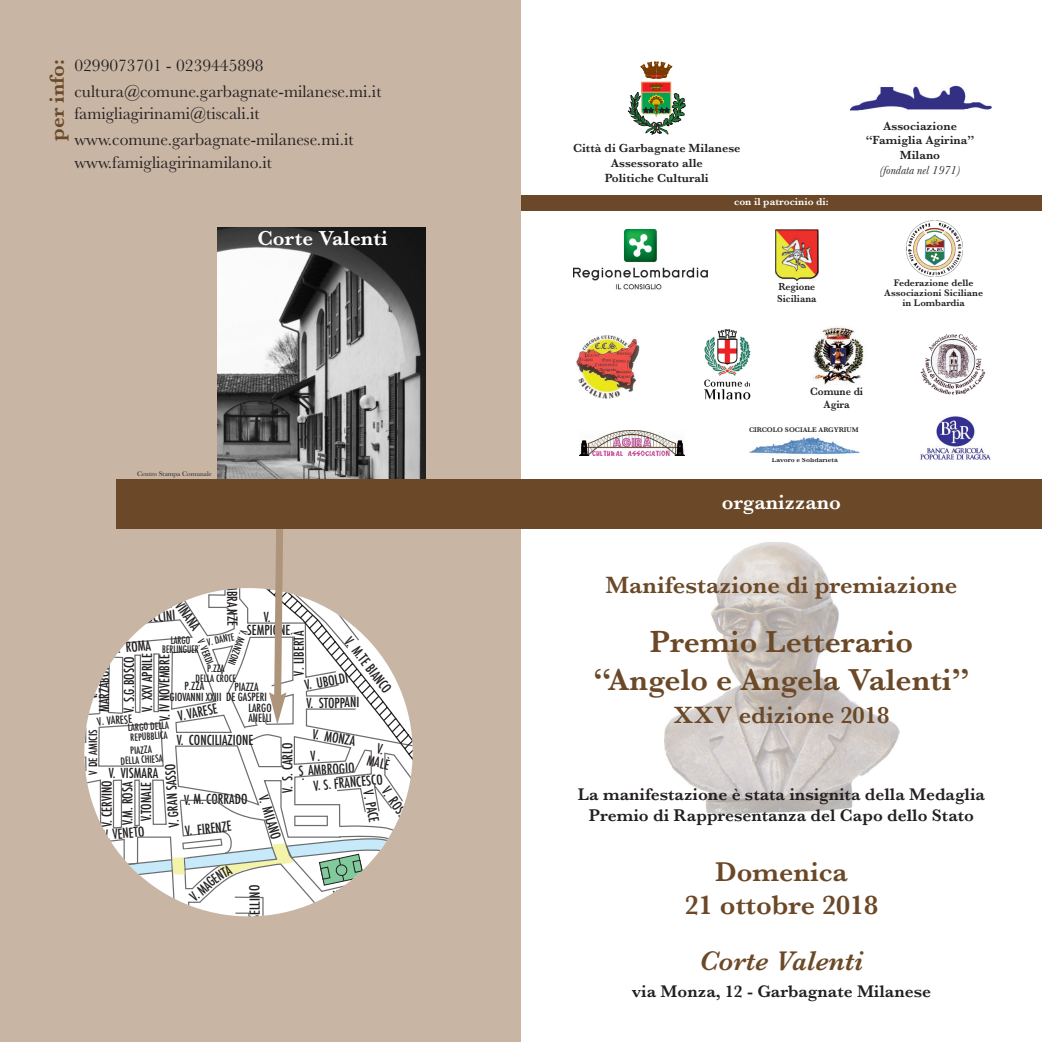
<style>
.page{position:relative;width:1042px;height:1042px;background:#fff}
.page>*{position:absolute;margin:0;border:0;box-sizing:border-box;transform-origin:0 0}
.t1{font:600 31.5px/37.8px "Baskerville";color:#6b4928;text-align:center}
.t2{font:600 28px/33.6px "Baskerville";color:#6b4928;text-align:center}
.t3{font:italic 600 28px "Baskerville";color:#6b4928}
.t4{font:600 24.5px "Baskerville";color:#6b4928}
.t5{font:600 21px "Baskerville";color:#fff}
.t6{font:600 21px "Baskerville";color:#6b4928}
.t7{font:17.5px/25.9px "Baskerville";color:#231f20}
.t8{font:600 17.5px/21px "Baskerville";color:#231f20;text-align:center}
.t9{font:500 condensed 13.47px/13.5px "Futura";color:#231f20}
.t10{font:600 12.25px/14.7px "Baskerville";color:#231f20;text-align:center}
.t11{font:italic 12.25px "Baskerville";color:#231f20}
.t12{font:600 11.2px/13.3px "Baskerville";color:#231f20;text-align:center;scale:.93 1}
.t13{font:500 condensed 11.03px/9.8px "Futura";color:#231f20}
.t14{font:500 condensed 11.03px "Futura";color:#231f20;scale:1.08 1}
.t15{font:500 condensed 10.85px "Futura";color:#231f20}
.t16{font:600 10.5px "Baskerville";color:#fff}
.t17{font:600 10.5px/12.6px "Baskerville";color:#231f20;scale:.93 1}
.t18{font:500 condensed 10.15px/8.9px "Futura";color:#231f20;text-align:center;scale:.92 1}
.t19{font:500 condensed 9.8px/9.8px "Futura";color:#231f20;text-align:center}
.t20{font:600 9.8px/9.8px "Baskerville";color:#231f20;text-align:center}
.t21{font:600 7px "Baskerville";color:#231f20}
.t22{font:7px "Baskerville";color:#231f20}
.s1{font-size:11.03px}
.s2{font-size:13.47px}
</style>
<div class="page">
<div style="left:521px;top:195px;width:521px;height:16px;background:#6b4928"></div>
<div style="left:0;top:0;width:521px;height:1042px;background:#c8b5a4"></div>
<img style="left:664px;top:543px;width:235px;height:271px">
<img style="left:217px;top:227px;width:208px;height:252px">
<img style="left:850px;top:85px;width:142px;height:26px">
<svg style="left:628px;top:62px;width:57px;height:73px"></svg>
<div style="left:117px;top:479px;width:925px;height:50px;background:#6b4928"></div>
<img style="left:775px;top:229px;width:43px;height:51px">
<img style="left:813px;top:326px;width:51px;height:58px">
<img style="left:573px;top:230px;width:134px;height:60px">
<img style="left:579px;top:431px;width:105px;height:24px">
<img style="left:576px;top:335px;width:64px;height:63px">
<img style="left:749px;top:437px;width:111px;height:18px">
<img style="left:906px;top:220px;width:56px;height:56px">
<img style="left:920px;top:334px;width:66px;height:61px">
<img style="left:704px;top:329px;width:47px;height:71px">
<img style="left:920px;top:416px;width:71px;height:44px">
<svg style="left:84px;top:522px;width:329px;height:394px"></svg>
<p class="t7" style="left:74px;top:52px;width:308px">0299073701 - 0239445898 cultura@comune.garbagnate-milanese.mi.it</p>
<p class="t7" style="left:74px;top:100px;width:281px">famigliagirinami@tiscali.it www.comune.garbagnate-milanese.mi.it</p>
<p class="t7" style="left:74px;top:149px;width:199px">www.famigliagirinamilano.it</p>
<h3 class="t6" style="left:44px;top:141px;width:83px;rotate:-90deg">per info:</h3>
<h3 class="t5" style="left:257px;top:226px;width:132px">Corte Valenti</h3>
<p class="t22" style="left:137px;top:469px;width:76px">Centro Stampa Comunale</p>
<p class="t9" style="left:239px;top:583px;width:44px;rotate:90deg">MBRANZE</p>
<p class="t19" style="left:249px;top:632px;width:38px;rotate:111deg">V. MANZONI</p>
<p class="t9" style="left:181px;top:595px;width:39px;rotate:54deg">AVINANA</p>
<p class="t9" style="left:146px;top:611px;width:30px;rotate:-5deg">UCCINI</p>
<p class="t9" style="left:247px;top:610px;width:45px;text-align:center">V.<br>SEMPIONE</p>
<p class="t9" style="left:292px;top:676px;width:47px;rotate:-90deg">V. LIBERTÀ</p>
<p class="t19" style="left:206px;top:637px;width:29px;rotate:-11deg">V. DANTE</p>
<p class="t9" style="left:353px;top:634px;width:68px;rotate:52deg">V. M.TE BIANCO</p>
<p class="t18" style="left:162px;top:636px;width:41px">LARGO<br>BERLINGUER</p>
<p class="t19" style="left:196px;top:663px;width:42px">P.ZZA<br>DELLA CROCE</p>
<p class="t15" style="left:184px;top:679px;width:21px">P.ZZA</p>
<p class="t19" style="left:205px;top:638px;width:27px;rotate:67deg">V. VERDI</p>
<p class="t9" style="left:113px;top:642px;width:39px;rotate:-5deg">V. ROMA</p>
<p class="t9" style="left:120px;top:713px;width:61px;line-height:18px;rotate:-90deg">V. S.G.BOSCO<br>V. XXV APRILE</p>
<p class="t9" style="left:158px;top:720px;width:68px;rotate:-90deg">V. IV NOVEMBRE</p>
<p class="t9" style="left:86px;top:712px;width:47px;line-height:11.9px;text-indent:13px;rotate:-90deg">V.<br>MARZABOT</p>
<p class="t9" style="left:304px;top:678px;width:45px;rotate:-10deg">V. UBOLDI</p>
<p class="t9" style="left:314px;top:727px;width:45px;rotate:10deg">V. MONZA</p>
<p class="t13" style="left:234px;top:682px;width:26px">PIAZZA</p>
<p class="t15" style="left:170px;top:690px;width:99px">GIOVANNI XXIII <span class="s1">DE GASPERI</span></p>
<p class="t13" style="left:248px;top:703px;width:25px">LARGO<br>ANELLI</p>
<p class="t9" style="left:307px;top:696px;width:54px">V. STOPPANI</p>
<p class="t9" style="left:177px;top:709px;width:42px;rotate:-11deg">V.VARESE</p>
<p class="t13" style="left:106px;top:716px;width:27px;rotate:-4deg">VARESE</p>
<p class="t19" style="left:120px;top:746px;width:44px;rotate:-4deg">PIAZZA<br>DELLA CHIESA</p>
<p class="t19" style="left:127px;top:723px;width:43px;text-align:left;rotate:-4deg">LARGO DELLA<br>REPUBBLICA</p>
<p class="t14" style="left:86px;top:775px;width:44px;rotate:-90deg">V <span class="s2">.</span>DE AMICIS</p>
<p class="t9" style="left:177px;top:733px;width:78px">V. CONCILIAZIONE</p>
<p class="t9" style="left:372px;top:740px;width:24px;text-align:center;rotate:13deg">V.<br>MALÈ</p>
<p class="t9" style="left:281px;top:793px;width:51px;rotate:-90deg">V. S. CARLO</p>
<p class="t9" style="left:297px;top:750px;width:58px;line-height:14px;text-indent:13px;rotate:-3deg">V.<br>S. AMBROGIO</p>
<p class="t9" style="left:168px;top:828px;width:66px;rotate:-94deg">V. GRAN SASSO</p>
<p class="t9" style="left:109px;top:767px;width:51px">V. VISMARA</p>
<p class="t9" style="left:313px;top:779px;width:71px;rotate:-5deg">V. S. FRANCESCO</p>
<p class="t9" style="left:374px;top:788px;width:35px;rotate:79deg">V. PACE</p>
<p class="t9" style="left:390px;top:784px;width:36px;rotate:55deg">V. ROSS</p>
<p class="t9" style="left:96px;top:826px;width:48px;line-height:20.8px;rotate:-90deg">V. CERVINO<br>V.M. ROSA</p>
<p class="t9" style="left:139px;top:821px;width:41px;rotate:-90deg">V.TONALE</p>
<p class="t9" style="left:184px;top:792px;width:65px">V. CORRADO</p>
<p class="t9" style="left:194px;top:792px;width:12px">M.</p>
<p class="t9" style="left:270px;top:793px;width:47px;rotate:73deg">V. MILANO</p>
<p class="t9" style="left:185px;top:824px;width:48px;rotate:-6deg">V. FIRENZE</p>
<p class="t9" style="left:103px;top:828px;width:43px;rotate:-5deg">V. VENETO</p>
<p class="t9" style="left:248px;top:920px;width:37px;rotate:-90deg">SELLINO</p>
<p class="t10" style="left:573px;top:141px;width:169px">Città di Garbagnate Milanese<br>Assessorato alle<br>Politiche Culturali</p>
<p class="t16" style="left:734px;top:195px;width:96px">con il patrocinio di:</p>
<p class="t17" style="left:777px;top:280px;width:44px">Regione<br>Siciliana</p>
<p class="t10" style="left:865px;top:118px;width:110px">Associazione “Famiglia Agirina”<br>Milano</p>
<p class="t11" style="left:879px;top:162px;width:82px">(fondata nel 1971)</p>
<p class="t20" style="left:884px;top:278px;width:100px">Federazione delle<br>Associazioni Siciliane in Lombardia</p>
<p class="t12" style="left:810px;top:385px;width:59px">Comune di<br>Agira</p>
<p class="t21" style="left:749px;top:425px;width:111px">CIRCOLO SOCIALE ARGYRIUM</p>
<p class="t21" style="left:772px;top:456px;width:67px">Lavoro e Solidarietà</p>
<h3 class="t5" style="left:722px;top:489px;width:121px">organizzano</h3>
<h3 class="t4" style="left:605px;top:570px;width:353px">Manifestazione di premiazione</h3>
<h1 class="t1" style="left:593px;top:622px;width:377px">Premio Letterario “Angelo e Angela Valenti”</h1>
<h3 class="t4" style="left:673px;top:700px;width:217px">XXV edizione 2018</h3>
<p class="t8" style="left:578px;top:784px;width:409px">La manifestazione è stata insignita della Medaglia<br>Premio di Rappresentanza del Capo dello Stato</p>
<h2 class="t2" style="left:685px;top:854px;width:195px">Domenica<br>21 ottobre 2018</h2>
<h2 class="t3" style="left:699px;top:944px;width:165px">Corte Valenti</h2>
<p class="t8" style="left:632px;top:980px;width:301px">via Monza, 12 - Garbagnate Milanese</p>
</div>
